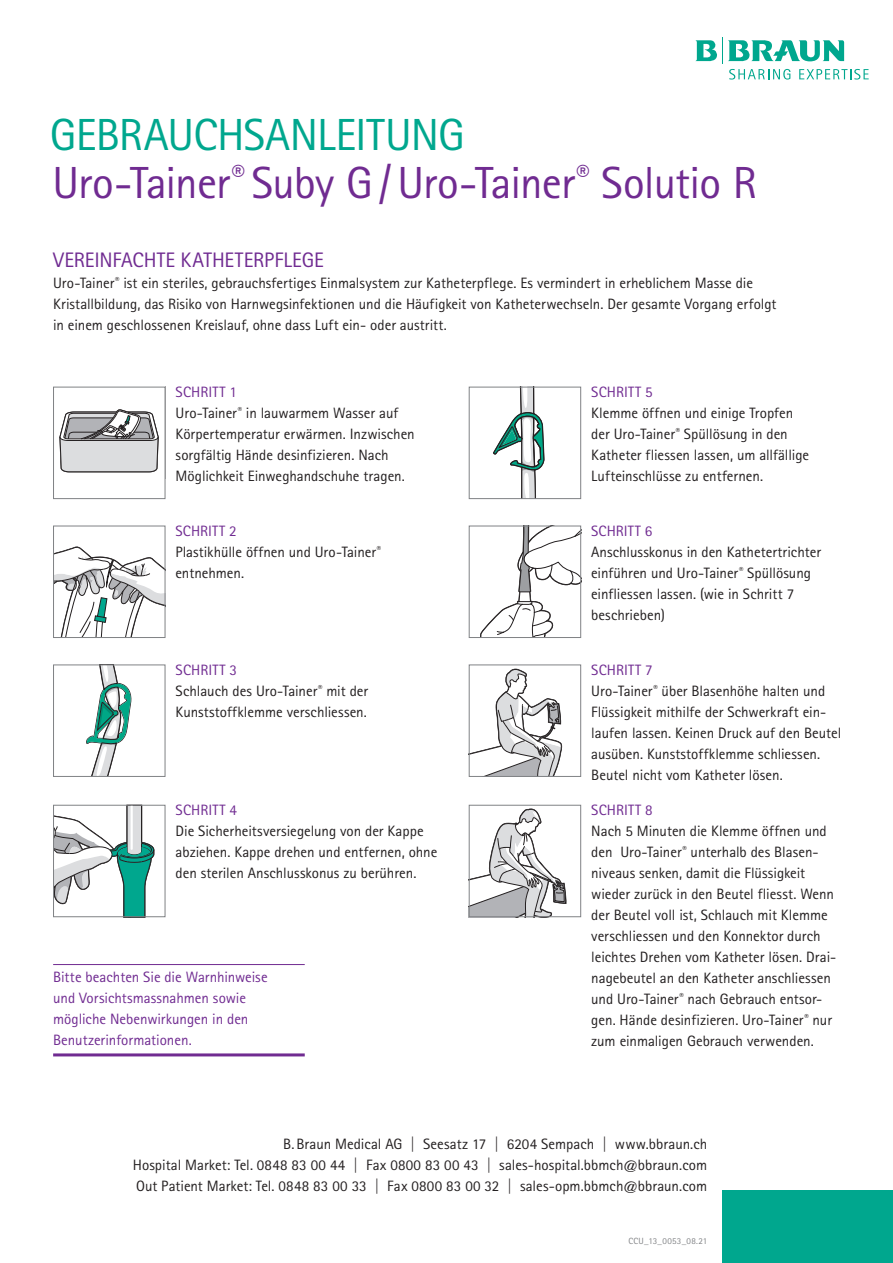
<style>
.page{position:relative;width:893px;height:1263px;background:#fff}
.page>*{position:absolute;margin:0;border:0;box-sizing:border-box;transform-origin:0 0}
.t1{font:45px/48.8px "Rotis Sans Serif Pro";letter-spacing:-.02em;color:#702b91}
.t2{font:21px "Rotis Sans Serif Pro";letter-spacing:-.005em;color:#702b91}
.t3{font:15px/21px "Rotis Sans Serif Pro";color:#231f20}
.t4{font:15px/21px "Rotis Sans Serif Pro";color:#702b91}
.t5{font:9px "Rotis Sans Serif Pro";letter-spacing:.03em;color:#808285}
.s1{color:#00a78e}
.s2{color:#702b91}
</style>
<div class="page">
<div style="left:722px;top:1191px;width:171px;height:72px;background:#00a78e"></div>
<svg style="left:695px;top:37px;width:174px;height:43px"></svg>
<svg style="left:59px;top:409px;width:100px;height:64px;background:#b9b9bb"></svg>
<div style="left:53px;top:387px;width:112px;height:112px;border:1px solid #808285"></div>
<svg style="left:55px;top:546px;width:111px;height:92px"></svg>
<div style="left:53px;top:526px;width:112px;height:112px;border:1px solid #808285"></div>
<svg style="left:86px;top:666px;width:46px;height:109px"></svg>
<div style="left:53px;top:664px;width:112px;height:113px;border:1px solid #808285"></div>
<svg style="left:55px;top:807px;width:99px;height:108px"></svg>
<div style="left:53px;top:805px;width:112px;height:112px;border:1px solid #808285"></div>
<svg style="left:493px;top:389px;width:52px;height:108px"></svg>
<div style="left:469px;top:387px;width:112px;height:112px;border:1px solid #808285"></div>
<svg style="left:471px;top:668px;width:92px;height:107px"></svg>
<div style="left:469px;top:664px;width:112px;height:113px;border:1px solid #808285"></div>
<svg style="left:471px;top:808px;width:96px;height:107px"></svg>
<div style="left:469px;top:805px;width:112px;height:112px;border:1px solid #808285"></div>
<hr style="left:53px;top:964px;width:252px;height:1px;background:#702b91">
<hr style="left:53px;top:1053px;width:252px;height:3px;background:#702b91">
<svg style="left:480px;top:528px;width:99px;height:108px"></svg>
<div style="left:469px;top:526px;width:112px;height:112px;border:1px solid #808285"></div>
<h1 class="t1" style="left:50px;top:110px;width:708px"><span class="s1">GEBRAUCHSANLEITUNG<br></span>Uro-Tainer<sup>®</sup> Suby G/Uro-Tainer<sup>®</sup> Solutio R</h1>
<h2 class="t2" style="left:53px;top:248px;width:272px">VEREINFACHTE KATHETERPFLEGE</h2>
<p class="t3" style="left:53px;top:273px;width:725px">Uro-Tainer<sup>®</sup> ist ein steriles, gebrauchsfertiges Einmalsystem zur Katheterpflege. Es vermindert in erheblichem Masse die<br>Kristallbildung, das Risiko von Harnwegsinfektionen und die Häufigkeit von Katheterwechseln. Der gesamte Vorgang erfolgt in einem geschlossenen Kreislauf, ohne dass Luft ein- oder austritt.</p>
<p class="t3" style="left:176px;top:382px;width:241px"><span class="s2">SCHRITT 1<br></span>Uro-Tainer<sup>®</sup> in lauwarmem Wasser auf Körpertemperatur erwärmen. Inzwischen sorgfältig Hände desinfizieren. Nach Möglichkeit Einweghandschuhe tragen.</p>
<p class="t4" style="left:591px;top:382px;width:63px">SCHRITT 5</p>
<p class="t3" style="left:591px;top:403px;width:219px">Klemme öffnen und einige Tropfen der Uro-Tainer<sup>®</sup> Spüllösung in den Katheter fliessen lassen, um allfällige Lufteinschlüsse zu entfernen.</p>
<p class="t3" style="left:175px;top:520px;width:207px"><span class="s2">SCHRITT 2<br></span>Plastikhülle öffnen und Uro-Tainer<sup>® </sup>entnehmen.</p>
<p class="t4" style="left:591px;top:520px;width:63px">SCHRITT 6</p>
<p class="t3" style="left:591px;top:541px;width:231px">Anschlusskonus in den Kathetertrichter einführen und Uro-Tainer<sup>®</sup> Spüllösung einfliessen lassen. (wie in Schritt 7 beschrieben)</p>
<p class="t3" style="left:176px;top:659px;width:194px"><span class="s2">SCHRITT 3<br></span>Schlauch des Uro-Tainer<sup>®</sup> mit der<br>Kunststoffklemme verschliessen.</p>
<p class="t4" style="left:176px;top:800px;width:63px">SCHRITT 4</p>
<p class="t3" style="left:176px;top:821px;width:263px">Die Sicherheitsversiegelung von der Kappe abziehen. Kappe drehen und entfernen, ohne den sterilen Anschlusskonus zu berühren.</p>
<p class="t4" style="left:53px;top:966px;width:216px">Bitte beachten Sie die Warnhinweise und Vorsichtsmassnahmen sowie mögliche Nebenwirkungen in den<br>Benutzerinformationen.</p>
<p class="t3" style="left:591px;top:659px;width:252px"><span class="s2">SCHRITT 7<br></span>Uro-Tainer<sup>®</sup> über Blasenhöhe halten und Flüssigkeit mithilfe der Schwerkraft ein&shy;laufen lassen. Keinen Druck auf den Beutel ausüben. Kunststoffklemme schliessen.<br>Beutel nicht vom Katheter lösen.</p>
<p class="t4" style="left:591px;top:800px;width:63px">SCHRITT 8</p>
<p class="t3" style="left:591px;top:821px;width:247px">Nach 5 Minuten die Klemme öffnen und den Uro-Tainer<sup>®</sup> unterhalb des Blasen&shy;niveaus senken, damit die Flüssigkeit wieder zurück in den Beutel fliesst. Wenn der Beutel voll ist, Schlauch mit Klemme verschliessen und den Konnektor durch leichtes Drehen vom Katheter lösen. Drai&shy;nagebeutel an den Katheter anschliessen und Uro-Tainer<sup>®</sup> nach Gebrauch entsor&shy;gen. Hände desinfizieren. Uro-Tainer<sup>®</sup> nur zum einmaligen Gebrauch verwenden.</p>
<p class="t3" style="left:133px;top:1133px;width:576px;text-align:justify;text-indent:150px">B.Braun Medical AG | Seesatz 17 | 6204 Sempach | www.bbraun.ch Hospital Market: Tel. 0848 83 00 44 | Fax 0800 83 00 43 | sales-hospital.bbmch@bbraun.com Out Patient Market: Tel. 0848 83 00 33 | Fax 0800 83 00 32 | sales-opm.bbmch@bbraun.com</p>
<p class="t5" style="left:628px;top:1235px;width:80px">CCU_13_0053_08.21</p>
</div>
